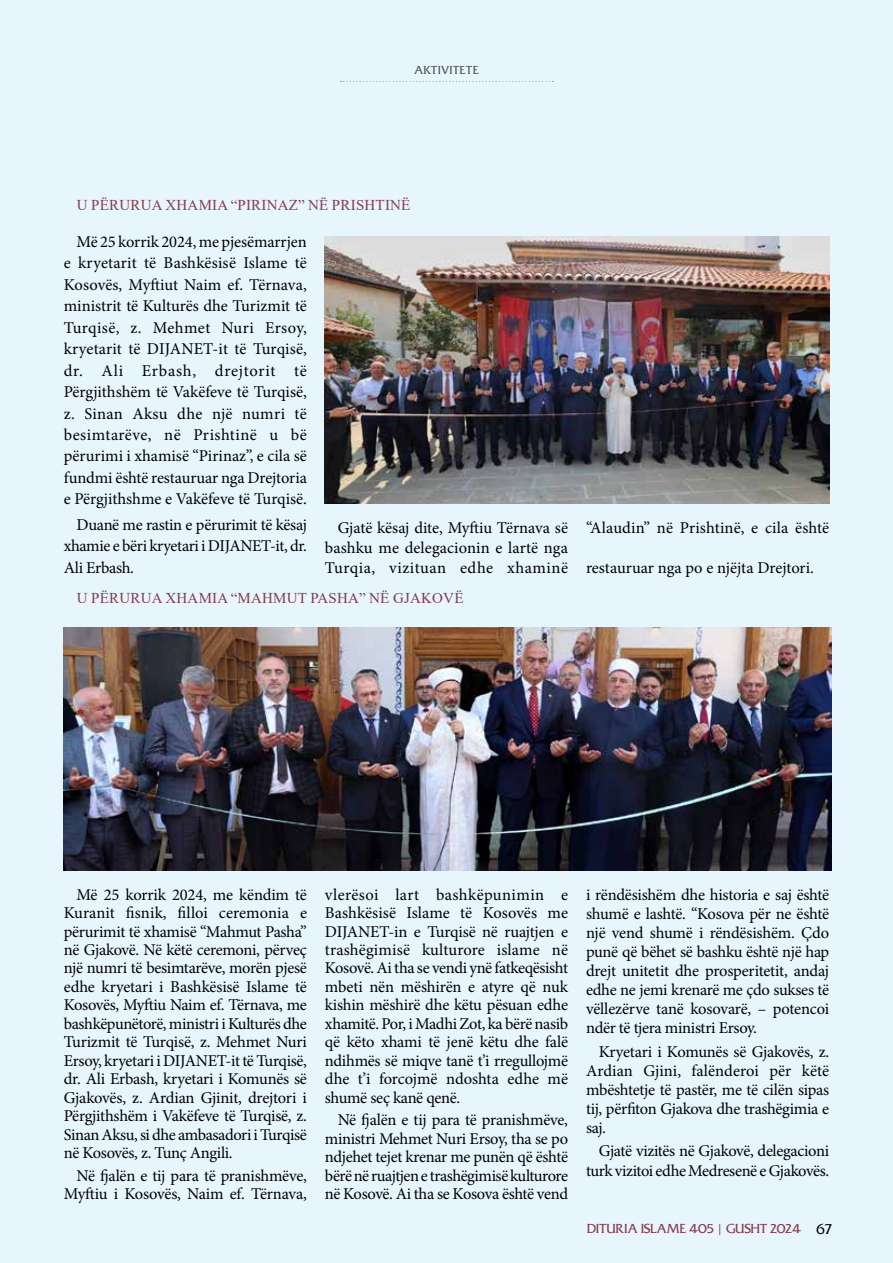
<style>
.page{position:relative;width:893px;height:1263px;background:#e1f4fd}
.page>*{position:absolute;margin:0;border:0;box-sizing:border-box;transform-origin:0 0}
.t1{font:16.5px/18.5px "Minion Pro";letter-spacing:-.02em;color:#000;text-align:justify}
.t2{font:16.5px "Minion Pro";letter-spacing:.01em;color:#000}
.t3{font:16.5px "Minion Pro";color:#000}
.t4{font:15px "Times New Roman";letter-spacing:.015em;color:#863b4e}
.t5{font:13.5px "Friz Quadrata No.2 W01";letter-spacing:-.015em;color:#863b4e}
.t6{font:12px "Friz Quadrata No.2 W01";letter-spacing:.02em;color:#545454}
.s1{font-size:15px;color:#000}
</style>
<div class="page">
<svg style="left:340px;top:81px;width:213px;height:1px"></svg>
<img style="left:325px;top:236px;width:504px;height:268px">
<img style="left:64px;top:628px;width:768px;height:243px">
<p class="t6" style="left:414px;top:63px;width:66px">AKTIVITETE</p>
<p class="t4" style="left:77px;top:194px;width:335px">U PËRURUA XHAMIA “PIRINAZ” NË PRISHTINË</p>
<p class="t1" style="left:64px;top:231px;width:245px;line-height:21.5px;text-indent:13px">Më 25 korrik 2024, me pjesëmarrjen e kryetarit të Bashkësisë Islame të Kosovës, Myftiut Naim ef. Tërnava, ministrit të Kulturës dhe Turizmit të Turqisë, z. Mehmet Nuri Ersoy, kryetarit të DIJANET-it të Turqisë, dr. Ali Erbash, drejtorit të Përgjithshëm të Vakëfeve të Turqisë, z. Sinan Aksu dhe një numri të besimtarëve, në Prishtinë u bë përurimi i xhamisë “Pirinaz”, e cila së fundmi është restauruar nga Drejtoria e Përgjithshme e Vakëfeve të Turqisë.</p>
<p class="t1" style="left:64px;top:514px;width:245px;line-height:21.5px;text-indent:13px">Duanë me rastin e përurimit të kësaj xhamie e bëri kryetari i DIJANET-it, dr.<br>Ali Erbash.</p>
<p class="t1" style="left:325px;top:518px;width:245px;line-height:20px;text-indent:13px">Gjatë kësaj dite, Myftiu Tërnava së bashku me delegacionin e lartë nga Turqia, vizituan edhe xhaminë</p>
<p class="t2" style="left:586px;top:517px;width:245px">“Alaudin” në Prishtinë, e cila është</p>
<p class="t3" style="left:586px;top:556px;width:229px">restauruar nga po e njëjta Drejtori.</p>
<p class="t4" style="left:77px;top:588px;width:388px">U PËRURUA XHAMIA “MAHMUT PASHA” NË GJAKOVË</p>
<p class="t1" style="left:64px;top:885px;width:245px;text-indent:13px">Më 25 korrik 2024, me këndim të Kuranit fisnik, filloi ceremonia e përurimit të xhamisë “Mahmut Pasha” në Gjakovë. Në këtë ceremoni, përveç një numri të besimtarëve, morën pjesë edhe kryetari i Bashkësisë Islame të Kosovës, Myftiu Naim ef. Tërnava, me bashkëpunëtorë, ministri i Kulturës dhe Turizmit të Turqisë, z. Mehmet Nuri Ersoy, kryetari i DIJANET-it të Turqisë, dr. Ali Erbash, kryetari i Komunës së Gjakovës, z. Ardian Gjinit, drejtori i Përgjithshëm i Vakëfeve të Turqisë, z.<br>Sinan Aksu, si dhe ambasadori i Turqisë në Kosovës, z. Tunç Angili.</p>
<p class="t1" style="left:64px;top:1166px;width:245px;text-align:right">Në fjalën e tij para të pranishmëve,<br>Myftiu i Kosovës, Naim ef. Tërnava,</p>
<p class="t1" style="left:325px;top:885px;width:245px">vlerësoi lart bashkëpunimin e Bashkësisë Islame të Kosovës me DIJANET-in e Turqisë në ruajtjen e trashëgimisë kulturore islame në Kosovë. Ai tha se vendi ynë fatkeqësisht mbeti nën mëshirën e atyre që nuk kishin mëshirë dhe këtu pësuan edhe xhamitë. Por, i Madhi Zot, ka bërë nasib që këto xhami të jenë këtu dhe falë ndihmës së miqve tanë t’i rregullojmë dhe t’i forcojmë ndoshta edhe më shumë seç kanë qenë.</p>
<p class="t1" style="left:325px;top:1111px;width:245px;text-indent:13px">Në fjalën e tij para të pranishmëve, ministri Mehmet Nuri Ersoy, tha se po ndjehet tejet krenar me punën që është bërë në ruajtjen e trashëgimisë kulturore në Kosovë. Ai tha se Kosova është vend</p>
<p class="t1" style="left:586px;top:885px;width:245px;line-height:19px">i rëndësishëm dhe historia e saj është shumë e lashtë. “Kosova për ne është një vend shumë i rëndësishëm. Çdo punë që bëhet së bashku është një hap drejt unitetit dhe prosperitetit, andaj edhe ne jemi krenarë me çdo sukses të vëllezërve tanë kosovarë, – potencoi ndër të tjera ministri Ersoy.</p>
<p class="t1" style="left:586px;top:1042px;width:245px;line-height:19px;text-indent:13px">Kryetari i Komunës së Gjakovës, z.<br>Ardian Gjini, falënderoi për këtë mbështetje të pastër, me të cilën sipas tij, përfiton Gjakova dhe trashëgimia e saj.</p>
<p class="t1" style="left:586px;top:1142px;width:245px;line-height:19px;text-align:right">Gjatë vizitës në Gjakovë, delegacioni turk vizitoi edhe Medresenë e Gjakovës.</p>
<p class="t5" style="left:587px;top:1221px;width:247px">DITURIA ISLAME 405 | GUSHT 2024 <span class="s1">67</span></p>
</div>
